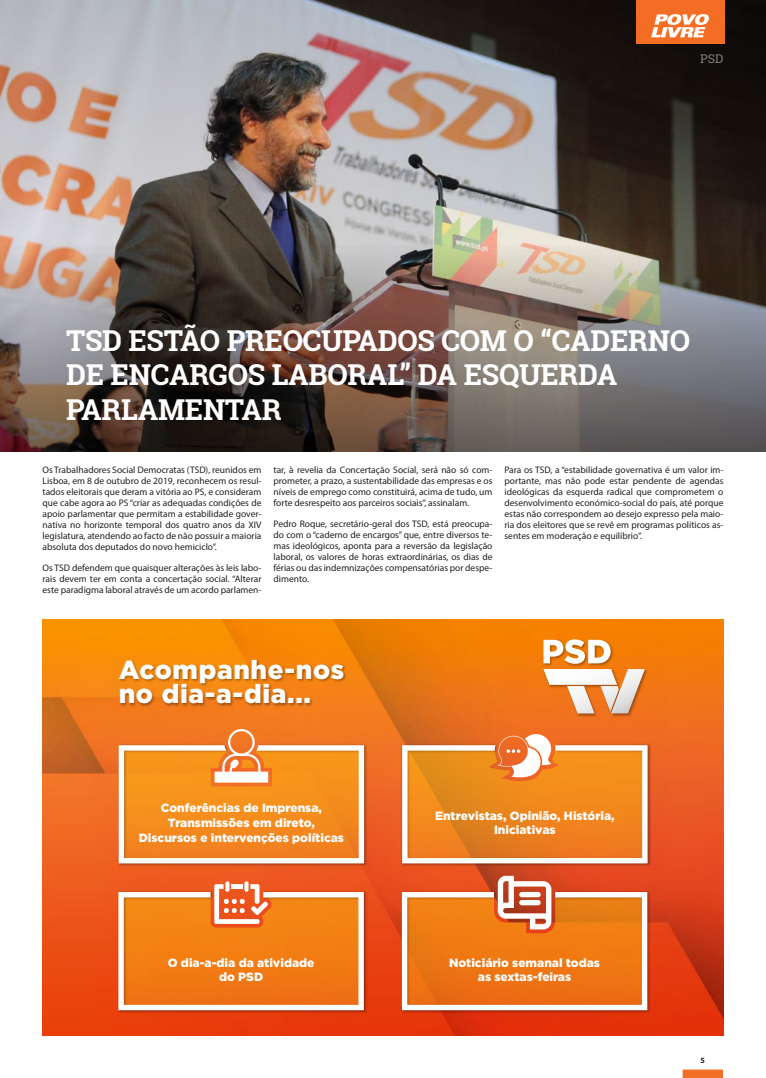
<style>
.page{position:relative;width:766px;height:1078px;background:#fff}
.page>*{position:absolute;margin:0;border:0;box-sizing:border-box;transform-origin:0 0}
.n_texto{font:700 28.8px/34.5px "Roboto Slab";letter-spacing:-.01em;color:#fff}
.t1{font:900 26.2px/24.1px "Gotham";letter-spacing:.025em;color:#fff}
.topos{font:12px "Roboto Slab";color:#808285}
.t2{font:900 11.9px/14.6px "Gotham";color:#fff;text-align:center}
.PL_new_texto{font:9.5px/11px "Myriad Pro";color:#231f20;text-align:justify}
.t3{font:700 8px "Myriad Pro";color:#231f20}
</style>
<div class="page">
<div style="left:682px;top:1069px;width:40px;height:8px;background:#f36e24;border:1px solid #f36e24"></div>
<img style="left:0;top:0;width:765px;height:193px">
<div style="left:635px;top:0;width:89px;height:44px;background:#f36e24"></div>
<svg style="left:651px;top:14px;width:58px;height:23px"></svg>
<img style="left:0;top:193px;width:765px;height:258px">
<img style="left:43px;top:619px;width:680px;height:416px">
<img style="left:541px;top:637px;width:108px;height:81px">
<svg style="left:543px;top:639px;width:101px;height:74px"></svg>
<img style="left:116px;top:742px;width:252px;height:125px">
<svg style="left:119px;top:728px;width:245px;height:135px;background:#f4983b"></svg>
<img style="left:400px;top:742px;width:252px;height:125px">
<img style="left:116px;top:889px;width:252px;height:125px">
<svg style="left:118px;top:884px;width:246px;height:125px;background:#f18933"></svg>
<img style="left:399px;top:889px;width:252px;height:125px">
<svg style="left:402px;top:875px;width:245px;height:134px;background:#eb8235"></svg>
<img style="left:116px;top:654px;width:233px;height:62px">
<svg style="left:402px;top:734px;width:245px;height:129px;background:#ed9139"></svg>
<p class="topos" style="left:700px;top:51px;width:25px">PSD</p>
<p class="n_texto" style="left:66px;top:323px;width:625px">TSD ESTÃO PREOCUPADOS COM O “CADERNO<br>DE ENCARGOS LABORAL” DA ESQUERDA<br>PARLAMENTAR</p>
<p class="PL_new_texto" style="left:43px;top:464px;width:220px">Os Trabalhadores Social Democratas (TSD), reunidos em Lisboa, em 8 de outubro de 2019, reconhecem os resul&shy;tados eleitorais que deram a vitória ao PS, e consideram que cabe agora ao PS “criar as adequadas condições de apoio parlamentar que permitam a estabilidade gover&shy;nativa no horizonte temporal dos quatro anos da XIV legislatura, atendendo ao facto de não possuir a maioria absoluta dos deputados do novo hemiciclo”.</p>
<p class="PL_new_texto" style="left:43px;top:562px;width:220px">Os TSD defendem que quaisquer alterações às leis labo&shy;rais devem ter em conta a concertação social. “Alterar este paradigma laboral através de um acordo parlamen-</p>
<p class="PL_new_texto" style="left:273px;top:464px;width:220px">tar, à revelia da Concertação Social, será não só com&shy;prometer, a prazo, a sustentabilidade das empresas e os níveis de emprego como constituirá, acima de tudo, um forte desrespeito aos parceiros sociais”, assinalam.</p>
<p class="PL_new_texto" style="left:273px;top:518px;width:220px">Pedro Roque, secretário-geral dos TSD, está preocupa&shy;do com o “caderno de encargos” que, entre diversos te&shy;mas ideológicos, aponta para a reversão da legislação laboral, os valores de horas extraordinárias, os dias de férias ou das indemnizações compensatórias por despe&shy;dimento.</p>
<p class="PL_new_texto" style="left:504px;top:464px;width:220px">Para os TSD, a “estabilidade governativa é um valor im&shy;portante, mas não pode estar pendente de agendas ideológicas da esquerda radical que comprometem o desenvolvimento económico-social do país, até porque estas não correspondem ao desejo expresso pela maio&shy;ria dos eleitores que se revê em programas políticos as&shy;sentes em moderação e equilíbrio”.</p>
<p class="t1" style="left:119px;top:657px;width:227px">Acompanhe-nos no dia-a-dia...</p>
<p class="t2" style="left:139px;top:800px;width:207px">Conferências de Imprensa,<br>Transmissões em direto,<br>Discursos e intervenções políticas</p>
<p class="t2" style="left:435px;top:807px;width:181px">Entrevistas, Opinião, História,<br>Iniciativas</p>
<p class="t2" style="left:168px;top:954px;width:148px">O dia-a-dia da atividade do PSD</p>
<p class="t2" style="left:449px;top:954px;width:152px">Noticiário semanal todas as sextas-feiras</p>
<p class="t3" style="left:700px;top:1054px;width:6px">5</p>
</div>
